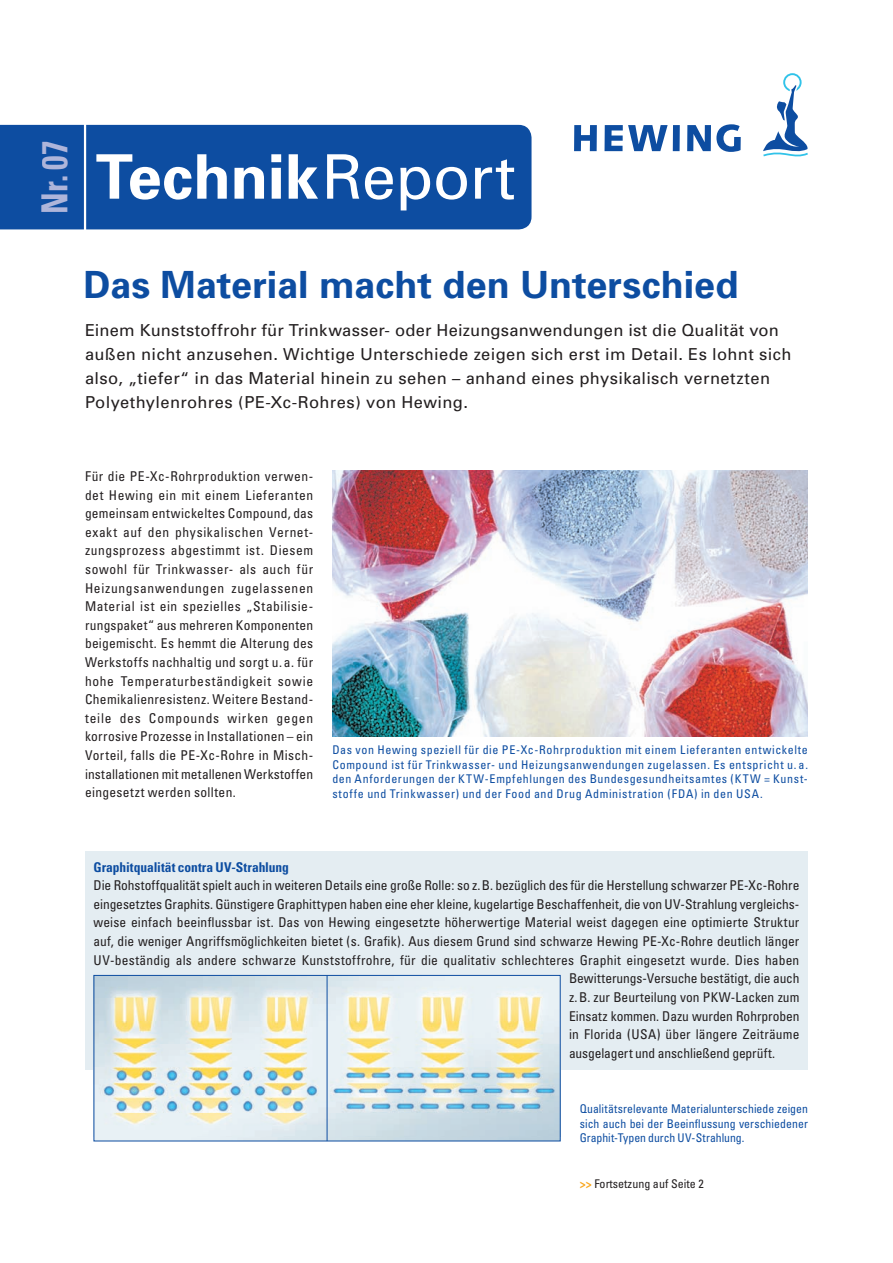
<style>
.page{position:relative;width:893px;height:1263px;background:#fff}
.page>*{position:absolute;margin:0;border:0;box-sizing:border-box;transform-origin:0 0}
.t1{font:700 61.5px "Univers";letter-spacing:-.005em;color:#fff}
.t2{font:700 37.5px "Univers";color:#0d4da1}
.t3{font:700 condensed 36px "Univers";color:#aeb5da;scale:.9 1}
.t4{font:16.5px/24px "Univers";letter-spacing:.02em;color:#231f20}
.t5{font:condensed 13.5px/18.6px "Univers";letter-spacing:.005em;color:#231f20;text-align:justify}
.t6{font:700 condensed 13.5px "Univers";letter-spacing:-.005em;color:#0d4da1}
.t7{font:condensed 12px/14.4px "Univers";letter-spacing:.035em;color:#0d4da1;text-align:justify}
.t8{font:condensed 12px "Univers";color:#231f20}
.s1{font-weight:400}
.s2{font-weight:700;color:#f9a51b}
</style>
<div class="page">
<img style="left:332px;top:471px;width:476px;height:265px">
<div style="left:85px;top:851px;width:723px;height:219px;background:#e4edf2"></div>
<img style="left:96px;top:977px;width:463px;height:160px">
<div style="left:94px;top:975px;width:467px;height:166px;border:1px solid #0d4da1"></div>
<div style="left:0;top:125px;width:531px;height:104px;background:#0d4da1"></div>
<svg style="left:763px;top:73px;width:45px;height:84px"></svg>
<svg style="left:574px;top:125px;width:23px;height:26px"></svg>
<svg style="left:604px;top:125px;width:64px;height:26px"></svg>
<div style="left:673px;top:125px;width:7px;height:26px;background:#0d4da1"></div>
<svg style="left:687px;top:124px;width:54px;height:28px"></svg>
<div style="left:41px;top:177px;width:26px;height:34px;background:#0d4da1"></div>
<div style="left:42px;top:142px;width:26px;height:27px;background:#0d4da1"></div>
<hr style="left:84px;top:118px;width:2px;height:118px;background:#fff">
<hr style="left:327px;top:975px;width:1px;height:166px;background:#0d4da1">
<h3 class="t3" style="left:41px;top:213px;width:82px;rotate:-90deg">Nr. 07</h3>
<h1 class="t1" style="left:96px;top:154px;width:422px">Technik<span class="s1">Report</span></h1>
<h2 class="t2" style="left:84px;top:271px;width:656px">Das Material macht den Unterschied</h2>
<p class="t4" style="left:85px;top:320px;width:708px">Einem Kunststoffrohr für Trinkwasser- oder Heizungsanwendungen ist die Qualität von außen nicht anzusehen. Wichtige Unterschiede zeigen sich erst im Detail. Es lohnt sich also, „tiefer“ in das Material hinein zu sehen – anhand eines physikalisch vernetzten Polyethylenrohres (PE-Xc-Rohres) von Hewing.</p>
<p class="t5" style="left:85px;top:468px;width:230px">Für die PE-Xc-Rohrproduktion verwen&shy;det Hewing ein mit einem Lieferanten gemeinsam entwickeltes Compound, das exakt auf den physikalischen Vernet&shy;zungsprozess abgestimmt ist. Diesem sowohl für Trinkwasser- als auch für Heizungsanwendungen zugelassenen Material ist ein spezielles „Stabilisie&shy;rungspaket“ aus mehreren Komponenten beigemischt. Es hemmt die Alterung des Werkstoffs nachhaltig und sorgt u.a. für hohe Temperaturbeständigkeit sowie Chemikalienresistenz. Weitere Bestand&shy;teile des Compounds wirken gegen korrosive Prozesse in Installationen – ein Vorteil, falls die PE-Xc-Rohre in Misch&shy;installationen mit metallenen Werkstoffen eingesetzt werden sollten.</p>
<p class="t7" style="left:332px;top:744px;width:477px">Das von Hewing speziell für die PE-Xc-Rohrproduktion mit einem Lieferanten entwickelte Compound ist für Trinkwasser- und Heizungsanwendungen zugelassen. Es entspricht u. a. den Anforderungen der KTW-Empfehlungen des Bundesgesundheitsamtes (KTW = Kunst&shy;stoffe und Trinkwasser) und der Food and Drug Administration (FDA) in den USA.</p>
<p class="t6" style="left:94px;top:862px;width:197px">Graphitqualität contra UV-Strahlung</p>
<p class="t5" style="left:94px;top:877px;width:707px">Die Rohstoffqualität spielt auch in weiteren Details eine große Rolle: so z.B. bezüglich des für die Herstellung schwarzer PE-Xc-Rohre</p>
<p class="t5" style="left:94px;top:896px;width:707px">eingesetztes Graphits. Günstigere Graphittypen haben eine eher kleine, kugelartige Beschaffenheit, die von UV-Strahlung vergleichs-</p>
<p class="t5" style="left:94px;top:914px;width:707px">weise einfach beeinflussbar ist. Das von Hewing eingesetzte höherwertige Material weist dagegen eine optimierte Struktur</p>
<p class="t5" style="left:94px;top:933px;width:707px">auf, die weniger Angriffsmöglichkeiten bietet (s. Grafik). Aus diesem Grund sind schwarze Hewing PE-Xc-Rohre deutlich länger</p>
<p class="t5" style="left:94px;top:952px;width:707px">UV-beständig als andere schwarze Kunststoffrohre, für die qualitativ schlechteres Graphit eingesetzt wurde. Dies haben</p>
<p class="t5" style="left:569px;top:970px;width:232px">Bewitterungs-Versuche bestätigt, die auch</p>
<p class="t5" style="left:569px;top:989px;width:232px">z.B. zur Beurteilung von PKW-Lacken zum</p>
<p class="t5" style="left:569px;top:1007px;width:232px">Einsatz kommen. Dazu wurden Rohrproben</p>
<p class="t5" style="left:569px;top:1026px;width:232px">in Florida (USA) über längere Zeiträume</p>
<p class="t5" style="left:569px;top:1045px;width:208px">ausgelagert und anschließend geprüft.</p>
<p class="t7" style="left:580px;top:1103px;width:230px">Qualitätsrelevante Materialunterschiede zeigen sich auch bei der Beeinflussung verschiedener Graphit-Typen durch UV-Strahlung.</p>
<p class="t8" style="left:580px;top:1179px;width:125px"><span class="s2">&gt;&gt;</span> Fortsetzung auf Seite 2</p>
</div>
